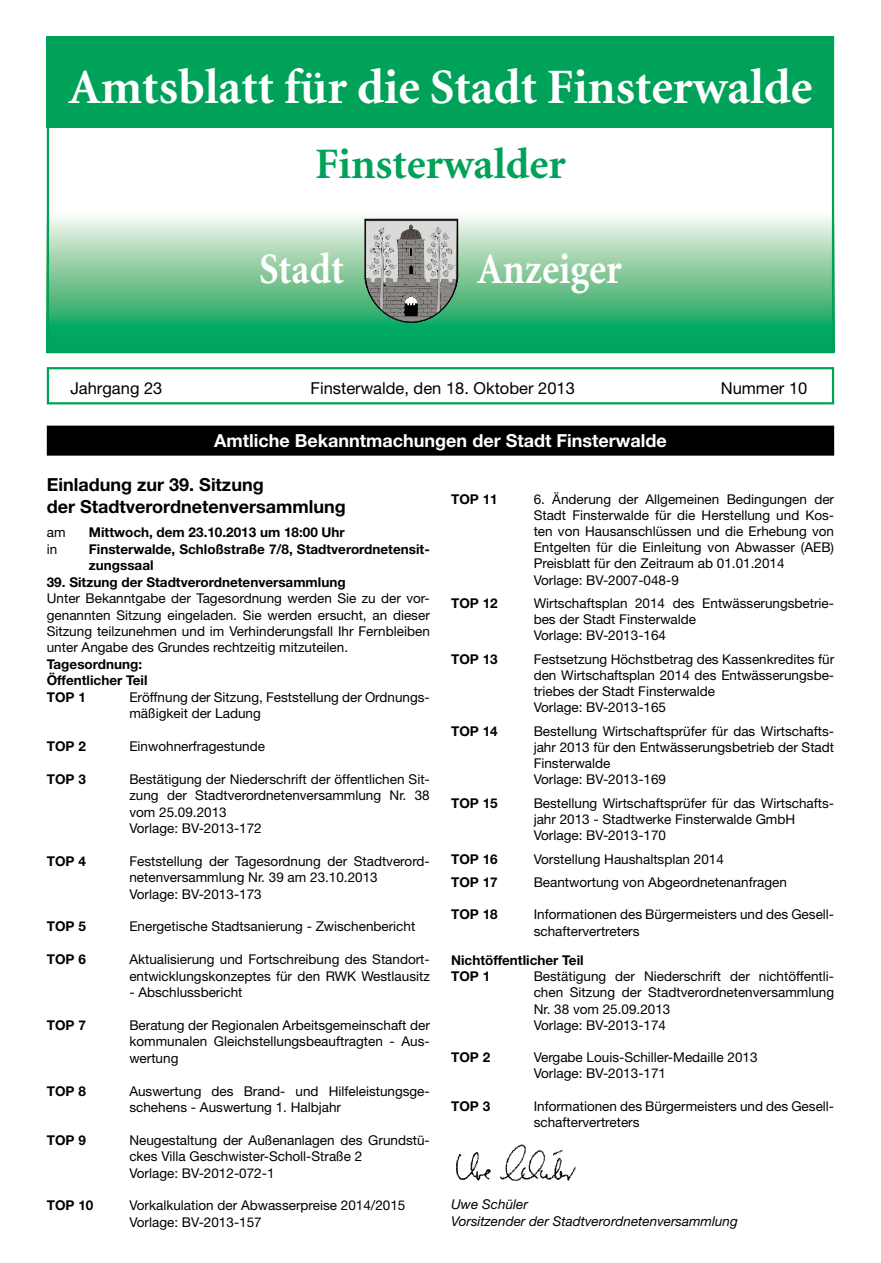
<style>
.page{position:relative;width:881px;height:1263px;background:#fff}
.page>*{position:absolute;margin:0;border:0;box-sizing:border-box;transform-origin:0 0}
.t1{font:700 49.5px "Minion";color:#fff}
.t2{font:700 43.5px "Minion";color:#00a158}
.t3{font:700 43.5px "Minion";color:#fff;scale:.9 1}
.t4{font:700 18px/21.8px "Helvetica Neue LT";color:#000}
.t5{font:700 18px "Helvetica Neue LT";color:#fff}
.t6{font:16.5px "Helvetica Neue LT";color:#000}
.t7{font:13.5px/16.2px "Helvetica Neue LT";color:#000}
.t8{font:700 13.5px/16.4px "Helvetica Neue LT";color:#000}
.t9{font:italic 13.5px/16.2px "Helvetica Neue LT";color:#000}
</style>
<div class="page">
<div style="left:47px;top:425px;width:786px;height:30px;background:#a4a4a4"></div>
<div style="left:47px;top:426px;width:786px;height:30px;background:#000"></div>
<svg style="left:50px;top:217px;width:780px;height:133px;background:#6dc595"></svg>
<div style="left:47px;top:36px;width:786px;height:92px;background:#00a158"></div>
<svg style="left:364px;top:218px;width:95px;height:105px;background:#8f9c93"></svg>
<div style="left:47px;top:367px;width:786px;height:37px;border:2px solid #00a158"></div>
<div style="left:47px;top:36px;width:786px;height:317px;border:2px solid #00a158"></div>
<img style="left:456px;top:1144px;width:120px;height:37px">
<h1 class="t1" style="left:68px;top:62px;width:745px">Amtsblatt für die Stadt Finsterwalde</h1>
<h2 class="t2" style="left:315px;top:142px;width:252px">Finsterwalder</h2>
<h2 class="t3" style="left:259px;top:247px;width:96px">Stadt</h2>
<h2 class="t3" style="left:477px;top:247px;width:162px">Anzeiger</h2>
<p class="t6" style="left:70px;top:378px;width:94px">Jahrgang 23</p>
<p class="t6" style="left:310px;top:378px;width:266px">Finsterwalde, den 18. Oktober 2013</p>
<p class="t6" style="left:720px;top:378px;width:88px">Nummer 10</p>
<h3 class="t5" style="left:214px;top:429px;width:454px">Amtliche Bekanntmachungen der Stadt Finsterwalde</h3>
<h3 class="t4" style="left:47px;top:473px;width:300px">Einladung zur 39. Sitzung<br>der Stadtverordnetenversammlung</h3>
<p class="t7" style="left:47px;top:524px;width:20px">am</p>
<p class="t8" style="left:89px;top:524px;width:257px">Mittwoch, dem 23.10.2013 um 18:00 Uhr</p>
<p class="t7" style="left:47px;top:541px;width:12px">in</p>
<p class="t8" style="left:89px;top:541px;width:342px">Finsterwalde, Schloßstraße 7/8, Stadtverordnetensit&shy;zungssaal</p>
<p class="t8" style="left:47px;top:573px;width:300px">39. Sitzung der Stadtverordnetenversammlung</p>
<p class="t7" style="left:47px;top:590px;width:384px;text-align:justify">Unter Bekanntgabe der Tagesordnung werden Sie zu der vor&shy;genannten Sitzung eingeladen. Sie werden ersucht, an dieser Sitzung teilzunehmen und im Verhinderungsfall Ihr Fernbleiben unter Angabe des Grundes rechtzeitig mitzuteilen.</p>
<p class="t8" style="left:47px;top:655px;width:102px">Tagesordnung:<br>Öffentlicher Teil<br>TOP 1</p>
<p class="t7" style="left:129px;top:688px;width:302px">Eröffnung der Sitzung, Feststellung der Ordnungs&shy;mäßigkeit der Ladung</p>
<p class="t8" style="left:47px;top:737px;width:41px">TOP 2</p>
<p class="t7" style="left:129px;top:738px;width:137px">Einwohnerfragestunde</p>
<p class="t8" style="left:47px;top:770px;width:41px">TOP 3</p>
<p class="t7" style="left:129px;top:770px;width:302px">Bestätigung der Niederschrift der öffentlichen Sit&shy;zung der Stadtverordnetenversammlung Nr. 38 vom 25.09.2013<br>Vorlage: BV-2013-172</p>
<p class="t8" style="left:47px;top:852px;width:41px">TOP 4</p>
<p class="t7" style="left:129px;top:853px;width:302px">Feststellung der Tagesordnung der Stadtverord&shy;netenversammlung Nr. 39 am 23.10.2013<br>Vorlage: BV-2013-173</p>
<p class="t8" style="left:47px;top:918px;width:41px">TOP 5</p>
<p class="t7" style="left:129px;top:918px;width:287px">Energetische Stadtsanierung - Zwischenbericht</p>
<p class="t8" style="left:47px;top:951px;width:41px">TOP 6</p>
<p class="t7" style="left:129px;top:951px;width:302px">Aktualisierung und Fortschreibung des Standort&shy;entwicklungskonzeptes für den RWK Westlausitz</p>
<p class="t7" style="left:129px;top:984px;width:115px">- Abschlussbericht</p>
<p class="t8" style="left:47px;top:1017px;width:41px">TOP 7</p>
<p class="t7" style="left:129px;top:1017px;width:302px;text-align:justify">Beratung der Regionalen Arbeitsgemeinschaft der kommunalen Gleichstellungsbeauftragten - Aus&shy;wertung</p>
<p class="t8" style="left:47px;top:1082px;width:41px">TOP 8</p>
<p class="t7" style="left:129px;top:1082px;width:302px">Auswertung des Brand- und Hilfeleistungsge&shy;schehens - Auswertung 1. Halbjahr</p>
<p class="t8" style="left:47px;top:1131px;width:41px">TOP 9</p>
<p class="t7" style="left:129px;top:1132px;width:302px">Neugestaltung der Außenanlagen des Grundstü&shy;ckes Villa Geschwister-Scholl-Straße 2<br>Vorlage: BV-2012-072-1</p>
<p class="t8" style="left:47px;top:1197px;width:48px">TOP 10</p>
<p class="t7" style="left:129px;top:1197px;width:277px">Vorkalkulation der Abwasserpreise 2014/2015<br>Vorlage: BV-2013-157</p>
<p class="t8" style="left:451px;top:490px;width:48px">TOP 11</p>
<p class="t7" style="left:533px;top:490px;width:302px">6. Änderung der Allgemeinen Bedingungen der Stadt Finsterwalde für die Herstellung und Kos&shy;ten von Hausanschlüssen und die Erhebung von Entgelten für die Einleitung von Abwasser (AEB)<br>Preisblatt für den Zeitraum ab 01.01.2014<br>Vorlage: BV-2007-048-9</p>
<p class="t8" style="left:451px;top:595px;width:48px">TOP 12</p>
<p class="t7" style="left:533px;top:595px;width:302px">Wirtschaftsplan 2014 des Entwässerungsbetrie&shy;bes der Stadt Finsterwalde<br>Vorlage: BV-2013-164</p>
<p class="t8" style="left:451px;top:650px;width:48px">TOP 13</p>
<p class="t7" style="left:533px;top:651px;width:302px">Festsetzung Höchstbetrag des Kassenkredites für den Wirtschaftsplan 2014 des Entwässerungsbe&shy;triebes der Stadt Finsterwalde<br>Vorlage: BV-2013-165</p>
<p class="t8" style="left:451px;top:722px;width:48px">TOP 14</p>
<p class="t7" style="left:533px;top:723px;width:302px">Bestellung Wirtschaftsprüfer für das Wirtschafts&shy;jahr 2013 für den Entwässerungsbetrieb der Stadt Finsterwalde<br>Vorlage: BV-2013-169</p>
<p class="t8" style="left:451px;top:794px;width:48px">TOP 15</p>
<p class="t7" style="left:533px;top:795px;width:302px">Bestellung Wirtschaftsprüfer für das Wirtschafts&shy;jahr 2013 - Stadtwerke Finsterwalde GmbH<br>Vorlage: BV-2013-170</p>
<p class="t8" style="left:451px;top:850px;width:48px">TOP 16</p>
<p class="t7" style="left:533px;top:850px;width:192px">Vorstellung Haushaltsplan 2014</p>
<p class="t8" style="left:451px;top:874px;width:48px">TOP 17</p>
<p class="t7" style="left:533px;top:874px;width:255px">Beantwortung von Abgeordnetenanfragen</p>
<p class="t8" style="left:451px;top:906px;width:48px">TOP 18</p>
<p class="t7" style="left:533px;top:906px;width:302px">Informationen des Bürgermeisters und des Gesell&shy;schaftervertreters</p>
<p class="t8" style="left:451px;top:952px;width:134px">Nichtöffentlicher Teil<br>TOP 1</p>
<p class="t7" style="left:533px;top:968px;width:302px">Bestätigung der Niederschrift der nichtöffentli&shy;chen Sitzung der Stadtverordnetenversammlung Nr. 38 vom 25.09.2013<br>Vorlage: BV-2013-174</p>
<p class="t8" style="left:451px;top:1049px;width:41px">TOP 2</p>
<p class="t7" style="left:533px;top:1049px;width:225px">Vergabe Louis-Schiller-Medaille 2013<br>Vorlage: BV-2013-171</p>
<p class="t8" style="left:451px;top:1097px;width:41px">TOP 3</p>
<p class="t7" style="left:533px;top:1098px;width:302px">Informationen des Bürgermeisters und des Gesell&shy;schaftervertreters</p>
<p class="t9" style="left:451px;top:1196px;width:288px">Uwe Schüler<br>Vorsitzender der Stadtverordnetenversammlung</p>
</div>
